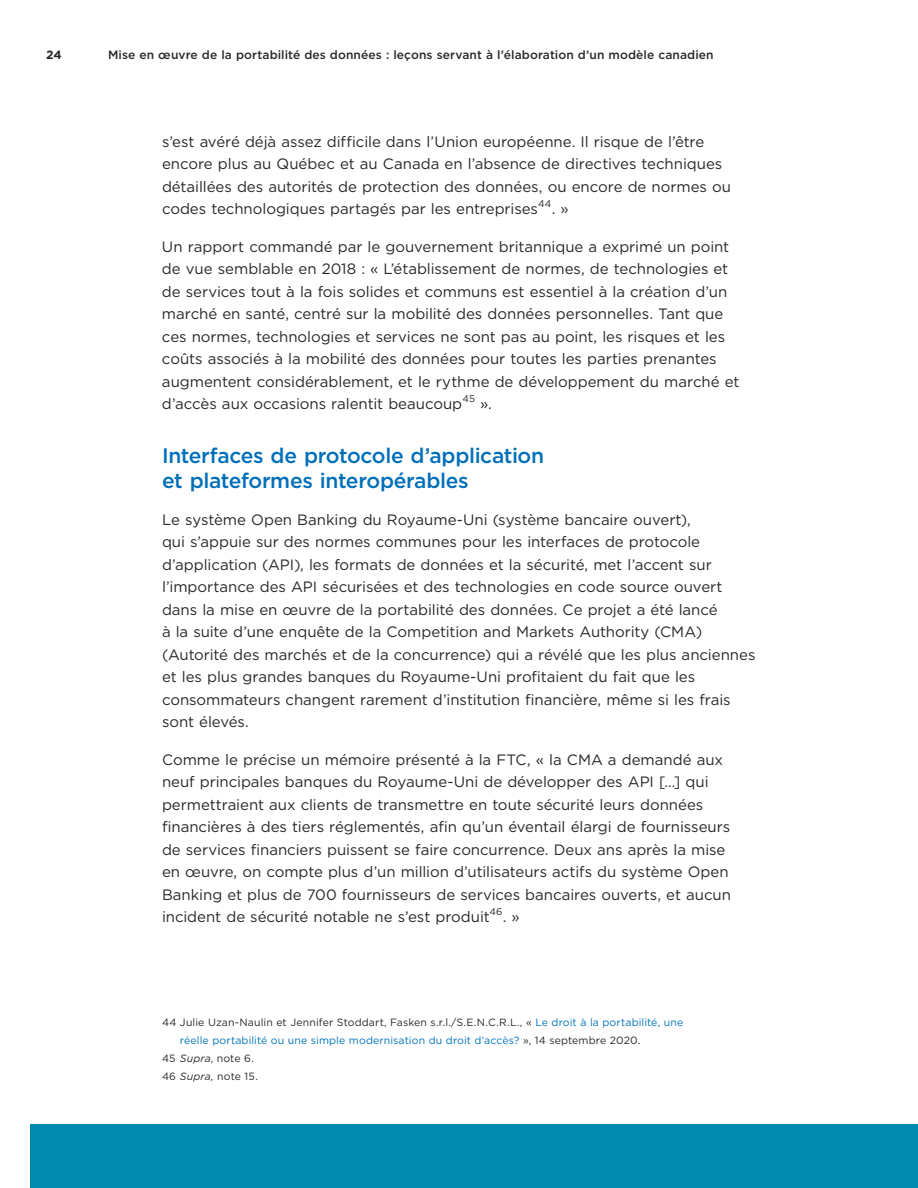
<style>
.page{position:relative;width:918px;height:1188px;background:#fff}
.page>*{position:absolute;margin:0;border:0;box-sizing:border-box;transform-origin:0 0}
.head2{font:500 21px/24px "Gotham";letter-spacing:-.015em;color:#006fba}
.body{font:15px/22.5px "Gotham";letter-spacing:-.005em;color:#292829}
.t1{font:500 12px "Gotham";letter-spacing:.01em;color:#292829}
.t2{font:700 12px "Gotham";color:#292829}
.footnote{font:10.5px/18px "Gotham";letter-spacing:.01em;color:#292829}
.body-2{font:9.75px "Gotham";color:#292829}
.s1{color:#0074bc}
.s2{font-style:italic}
</style>
<div class="page">
<div style="left:30px;top:1124px;width:888px;height:64px;background:#008ab0"></div>
<p class="t2" style="left:46px;top:47px;width:17px">24</p>
<p class="t1" style="left:108px;top:47px;width:607px">Mise en œuvre de la portabilité des données : leçons servant à l’élaboration d’un modèle canadien</p>
<p class="body" style="left:162px;top:130px;width:571px">s’est avéré déjà assez difficile dans l’Union européenne. Il risque de l’être encore plus au Québec et au Canada en l’absence de directives techniques détaillées des autorités de protection des données, ou encore de normes ou codes technologiques partagés par les entreprises</p>
<p class="body-2" style="left:538px;top:198px;width:15px">44</p>
<p class="body" style="left:552px;top:198px;width:19px">. »</p>
<p class="body" style="left:162px;top:235px;width:579px">Un rapport commandé par le gouvernement britannique a exprimé un point de vue semblable en 2018 : « L’établissement de normes, de technologies et de services tout à la fois solides et communs est essentiel à la création d’un marché en santé, centré sur la mobilité des données personnelles. Tant que ces normes, technologies et services ne sont pas au point, les risques et les coûts associés à la mobilité des données pour toutes les parties prenantes augmentent considérablement, et le rythme de développement du marché et d’accès aux occasions ralentit beaucoup</p>
<p class="body-2" style="left:462px;top:393px;width:14px">45</p>
<p class="body" style="left:480px;top:393px;width:13px">».</p>
<h2 class="head2" style="left:162px;top:444px;width:384px">Interfaces de protocole d’application et plateformes interopérables</h2>
<p class="body" style="left:162px;top:508px;width:595px">Le système Open Banking du Royaume-Uni (système bancaire ouvert),<br>qui s’appuie sur des normes communes pour les interfaces de protocole d’application (API), les formats de données et la sécurité, met l’accent sur l’importance des API sécurisées et des technologies en code source ouvert dans la mise en œuvre de la portabilité des données. Ce projet a été lancé<br>à la suite d’une enquête de la Competition and Markets Authority (CMA) (Autorité des marchés et de la concurrence) qui a révélé que les plus anciennes et les plus grandes banques du Royaume-Uni profitaient du fait que les consommateurs changent rarement d’institution financière, même si les frais sont élevés.</p>
<p class="body" style="left:162px;top:748px;width:570px">Comme le précise un mémoire présenté à la FTC, « la CMA a demandé aux neuf principales banques du Royaume-Uni de développer des API […] qui permettraient aux clients de transmettre en toute sécurité leurs données financières à des tiers réglementés, afin qu’un éventail élargi de fournisseurs de services financiers puissent se faire concurrence. Deux ans après la mise en œuvre, on compte plus d’un million d’utilisateurs actifs du système Open Banking et plus de 700 fournisseurs de services bancaires ouverts, et aucun incident de sécurité notable ne s’est produit</p>
<p class="body-2" style="left:489px;top:906px;width:15px">46</p>
<p class="body" style="left:503px;top:906px;width:19px">. »</p>
<p class="footnote" style="left:180px;top:1013px;width:505px;text-indent:-18px">44 Julie Uzan-Naulin et Jennifer Stoddart, Fasken s.r.l./S.E.N.C.R.L., « <span class="s1">Le droit à la portabilité, une réelle portabilité ou une simple modernisation du droit d’accès?</span> », 14 septembre 2020.</p>
<p class="footnote" style="left:162px;top:1049px;width:93px">45 <span class="s2">Supra</span>, note 6.</p>
<p class="footnote" style="left:162px;top:1067px;width:97px">46 <span class="s2">Supra,</span> note 15.</p>
</div>
